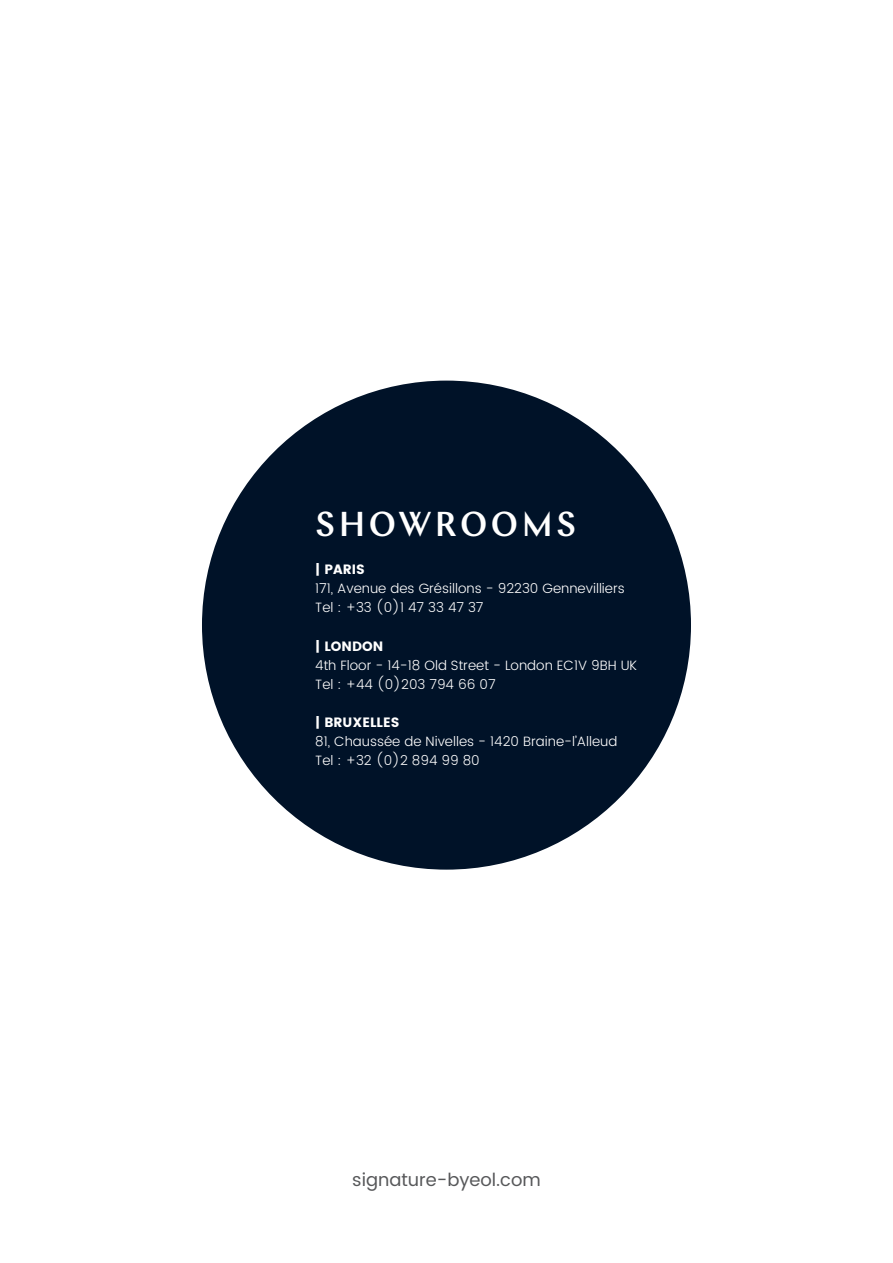
<style>
.page{position:relative;width:893px;height:1263px;background:#fff}
.page>*{position:absolute;margin:0;border:0;box-sizing:border-box;transform-origin:0 0}
.t1{font:500 34.5px "Chap";letter-spacing:.1em;color:#fff}
.t2{font:18px "Poppins";color:#57585a}
.t3{font:300 13.5px/19.2px "Poppins";color:#fff}
.t4{font:13.5px "Poppins";color:#fff}
.s1{font-weight:400}
</style>
<div class="page">
<div style="left:202px;top:381px;width:489px;height:489px;background:#001228;border-radius:50%"></div>
<p class="t1" style="left:315px;top:502px;width:263px">SHOWROOMS</p>
<p class="t4" style="left:315px;top:561px;width:51px">| PARIS</p>
<p class="t3" style="left:315px;top:579px;width:311px">171, Avenue des Grésillons - 92230 Gennevilliers</p>
<p class="t3" style="left:315px;top:598px;width:170px">Tel : +33 (0)1 47 33 47 37</p>
<p class="t3" style="left:315px;top:637px;width:323px"><span class="s1">| LONDON<br></span>4th Floor - 14-18 Old Street - London EC1V 9BH UK</p>
<p class="t3" style="left:315px;top:675px;width:182px">Tel : +44 (0)203 794 66 07</p>
<p class="t4" style="left:315px;top:715px;width:86px">| BRUXELLES</p>
<p class="t3" style="left:315px;top:732px;width:304px">81, Chaussée de Nivelles - 1420 Braine-l’Alleud</p>
<p class="t3" style="left:315px;top:752px;width:166px">Tel : +32 (0)2 894 99 80</p>
<p class="t2" style="left:352px;top:1167px;width:190px">signature-byeol.com</p>
</div>
